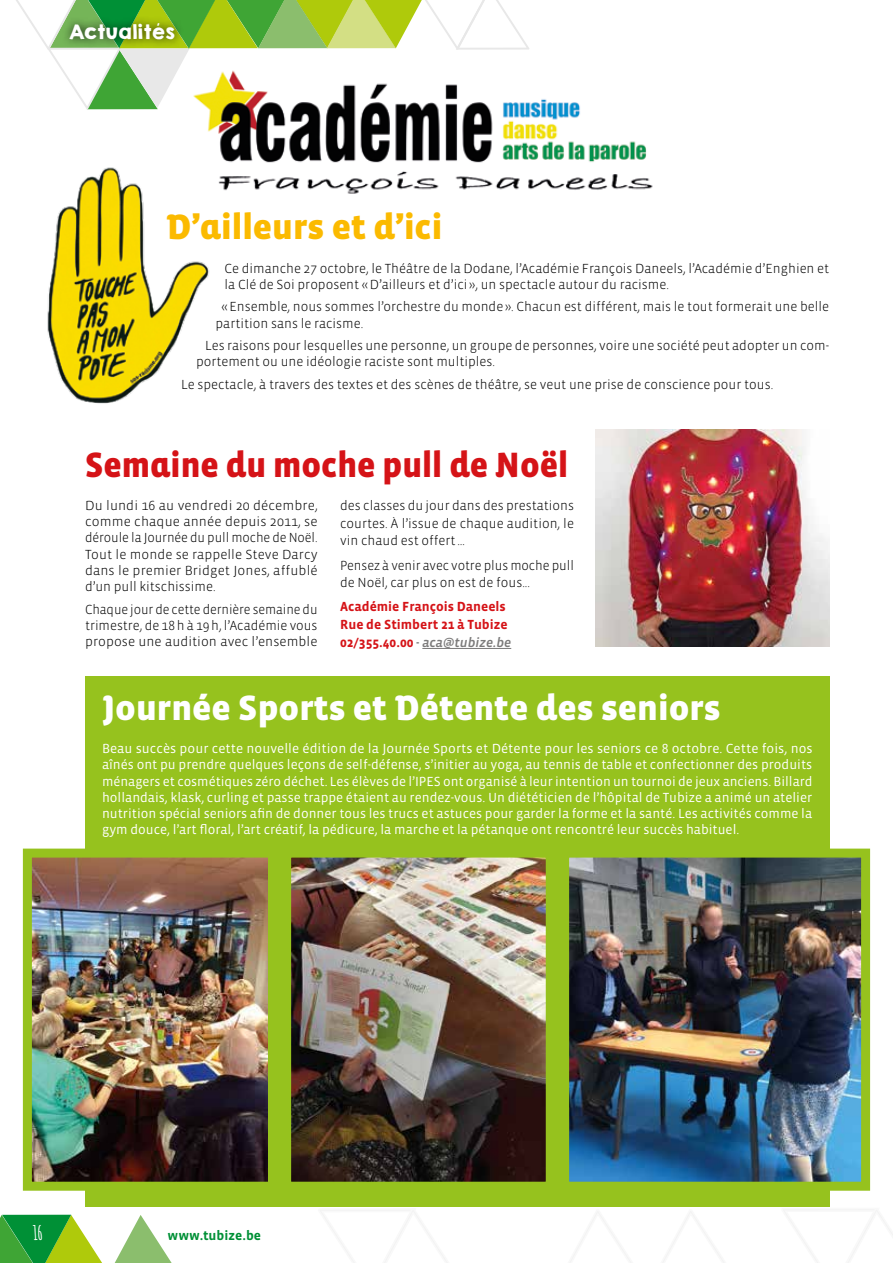
<style>
.page{position:relative;width:893px;height:1263px;background:#fff}
.page>*{position:absolute;margin:0;border:0;box-sizing:border-box;transform-origin:0 0}
.t1{font:900 36px "Vista Sans Alt";color:#fff}
.t2{font:900 36px "Vista Sans Alt";color:#d51317;scale:.95 1}
.t3{font:900 36px "Vista Sans Alt";color:#fbba00}
.t4{font:700 19.5px "Amatic";color:#fff}
.t5{font:18px "KGHAPPY Solid";letter-spacing:-.05em;color:#fff}
.t6{font:300 13.5px/16.2px "Vista Sans";color:#000}
.t7{font:13.5px/16.2px "Vista Sans";color:#fff;text-align:justify}
.t8{font:700 13.5px/17.7px "Vista Sans";color:#d51317}
.t9{font:italic 13.5px "Vista Sans Med";color:#7c7b7b}
.t10{font:700 13.5px "Vista Sans";color:#009036}
.s1{font-family:"Vista Sans";font-weight:700;font-style:normal;color:#d51317}
.s2{font-family:"Vista Sans";font-weight:300;font-style:normal;color:#000}
</style>
<div class="page">
<svg style="left:783px;top:1209px;width:110px;height:54px"></svg>
<svg style="left:320px;top:1210px;width:127px;height:53px"></svg>
<svg style="left:570px;top:1211px;width:154px;height:52px"></svg>
<svg style="left:16px;top:0;width:513px;height:110px"></svg>
<div style="left:85px;top:676px;width:744px;height:530px;background:#96c21e"></div>
<img style="left:569px;top:844px;width:302px;height:351px">
<img style="left:22px;top:848px;width:246px;height:343px">
<img style="left:291px;top:857px;width:255px;height:325px">
<svg style="left:0;top:1215px;width:172px;height:48px"></svg>
<div style="left:61px;top:15px;width:123px;height:34px;background:#000;opacity:.75"></div>
<hr style="left:422px;top:648px;width:89px;height:1px;background:#7c7b7b">
<img style="left:189px;top:64px;width:464px;height:130px">
<img style="left:595px;top:430px;width:234px;height:217px">
<img style="left:47px;top:162px;width:170px;height:242px">
<h3 class="t5" style="left:68px;top:18px;width:109px">Actualités</h3>
<h1 class="t3" style="left:166px;top:209px;width:278px">D’ailleurs et d’ici</h1>
<p class="t6" style="left:225px;top:260px;width:606px">Ce dimanche 27 octobre, le Théâtre de la Dodane, l’Académie François Daneels, l’Académie d’Enghien et la Clé de Soi proposent «D’ailleurs et d’ici », un spectacle autour du racisme.</p>
<p class="t6" style="left:216px;top:299px;width:615px;text-indent:6px">«Ensemble, nous sommes l’orchestre du monde». Chacun est différent, mais le tout formerait une belle partition sans le racisme.</p>
<p class="t6" style="left:196px;top:338px;width:635px;text-indent:9px">Les raisons pour lesquelles une personne, un groupe de personnes, voire une société peut adopter un com&shy;portement ou une idéologie raciste sont multiples.</p>
<p class="t6" style="left:181px;top:377px;width:594px">Le spectacle, à travers des textes et des scènes de théâtre, se veut une prise de conscience pour tous.</p>
<h1 class="t2" style="left:85px;top:446px;width:510px">Semaine du moche pull de Noël</h1>
<p class="t6" style="left:85px;top:498px;width:234px;text-align:justify">Du lundi 16 au vendredi 20 décembre, comme chaque année depuis 2011, se déroule la Journée du pull moche de Noël.<br>Tout le monde se rappelle Steve Darcy dans le premier Bridget Jones, affublé d’un pull kitschissime.</p>
<p class="t6" style="left:85px;top:601px;width:234px;text-align:justify">Chaque jour de cette dernière semaine du trimestre, de 18h à 19h, l’Académie vous propose une audition avec l’ensemble</p>
<p class="t6" style="left:340px;top:497px;width:235px;line-height:17.7px;text-align:justify">des classes du jour dans des prestations courtes. À l’issue de chaque audition, le vin chaud est offert…</p>
<p class="t6" style="left:340px;top:556px;width:235px;line-height:17.7px">Pensez à venir avec votre plus moche pull de Noël, car plus on est de fous...</p>
<p class="t8" style="left:340px;top:598px;width:169px">Académie François Daneels<br>Rue de Stimbert 21 à Tubize</p>
<p class="t9" style="left:340px;top:635px;width:173px"><span class="s1">02/355.40.00</span> <span class="s2">-</span> aca@tubize.be</p>
<h1 class="t1" style="left:102px;top:689px;width:620px">Journée Sports et Détente des seniors</h1>
<p class="t7" style="left:102px;top:741px;width:712px">Beau succès pour cette nouvelle édition de la Journée Sports et Détente pour les seniors ce 8 octobre. Cette fois, nos aînés ont pu prendre quelques leçons de self-défense, s’initier au yoga, au tennis de table et confectionner des produits ménagers et cosmétiques zéro déchet. Les élèves de l’IPES ont organisé à leur intention un tournoi de jeux anciens. Billard hollandais, klask, curling et passe trappe étaient au rendez-vous. Un diététicien de l’hôpital de Tubize a animé un atelier nutrition spécial seniors afin de donner tous les trucs et astuces pour garder la forme et la santé. Les activités comme la gym douce, l’art floral, l’art créatif, la pédicure, la marche et la pétanque ont rencontré leur succès habituel.</p>
<h2 class="t4" style="left:33px;top:1219px;width:11px">16</h2>
<p class="t10" style="left:168px;top:1228px;width:95px">www.tubize.be</p>
</div>
